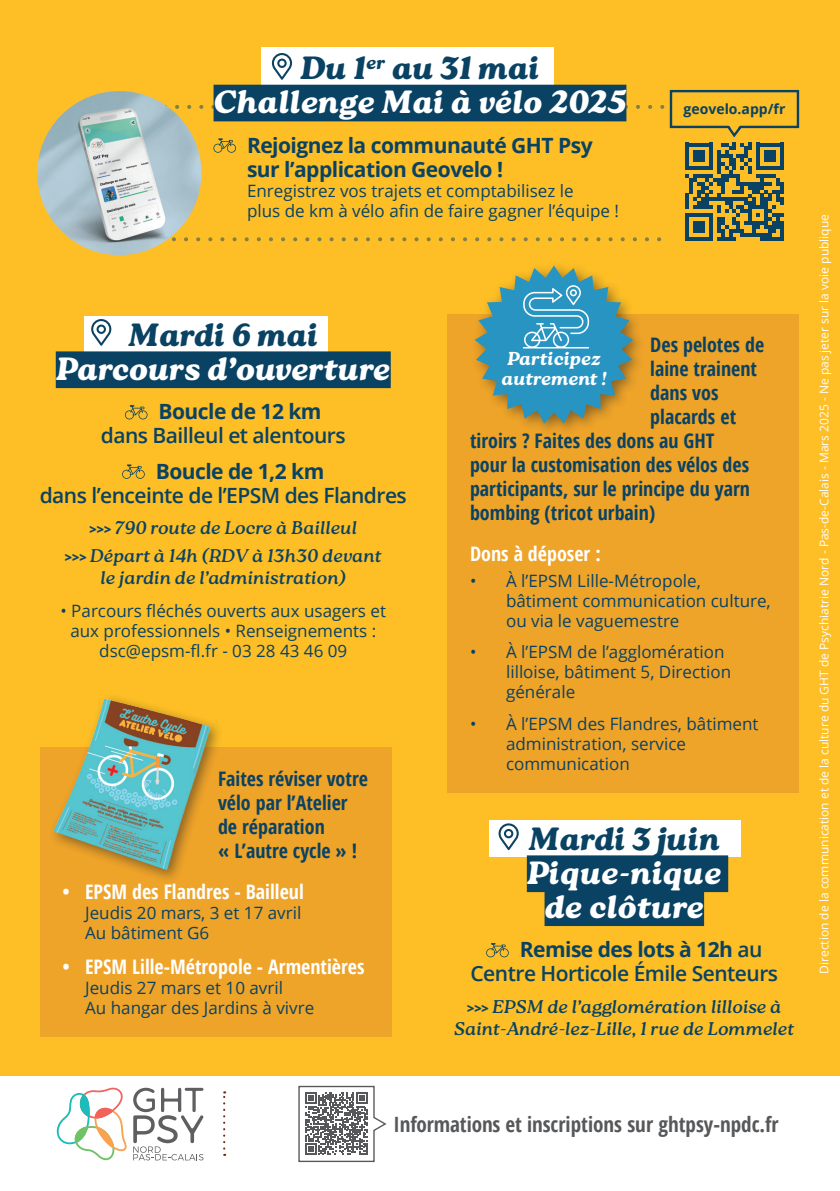
<style>
.page{position:relative;width:840px;height:1191px;background:#fff}
.page>*{position:absolute;margin:0;border:0;box-sizing:border-box;transform-origin:0 0}
.t1{font:italic 800 32.2px/34px "Roca One";color:#fff;text-align:center}
.t2{font:italic 800 32.2px "Roca One";letter-spacing:-.005em;color:#0a4263}
.t3{font:700 condensed 21.2px "Open Sans";color:#57585a}
.t4{font:600 21px/24px "Open Sans";letter-spacing:-.025em;color:#0a4263}
.t5{font:700 21px/24px "Open Sans";letter-spacing:-.025em;color:#0a4263}
.t6{font:700 condensed 20px/24px "Open Sans";color:#0a4263}
.t7{font:700 condensed 20px "Open Sans";color:#fff}
.t8{font:18.6px/19.6px "Roca One Bl It";letter-spacing:-.01em;color:#fff;text-align:center}
.t9{font:italic 18.4px/22px "Roca One";color:#0a4263;text-align:center}
.t10{font:17px/20px "Open Sans";color:#0a4263}
.t11{font:700 14px "Open Sans";color:#0a4263}
.t12{font:12px "Open Sans";color:#fff}
.s1{font-weight:700}
.s2{font-family:"Open Sans";font-weight:800;font-style:normal;font-size:12.8px}
</style>
<div class="page">
<div style="left:0;top:0;width:839px;height:1075px;background:#fdbe26"></div>
<svg style="left:133px;top:1087px;width:70px;height:73px"></svg>
<svg style="left:56px;top:1087px;width:71px;height:73px"></svg>
<svg style="left:223px;top:1091px;width:2px;height:65px"></svg>
<svg style="left:298px;top:1085px;width:89px;height:77px"></svg>
<div style="left:261px;top:47px;width:292px;height:47px;background:#fff"></div>
<div style="left:213px;top:85px;width:413px;height:36px;background:#0a4263"></div>
<svg style="left:272px;top:53px;width:20px;height:27px"></svg>
<img style="left:37px;top:91px;width:164px;height:164px;border-radius:82px">
<div style="left:669px;top:90px;width:129px;height:38px;border:2px solid #0a4263"></div>
<svg style="left:117px;top:103px;width:666px;height:140px"></svg>
<div style="left:488px;top:820px;width:252px;height:36px;background:#fff"></div>
<div style="left:526px;top:855px;width:201px;height:37px;background:#0a4263"></div>
<div style="left:544px;top:889px;width:159px;height:37px;background:#0a4263"></div>
<svg style="left:486px;top:943px;width:22px;height:14px"></svg>
<svg style="left:498px;top:823px;width:20px;height:27px"></svg>
<div style="left:40px;top:747px;width:351px;height:289px;background:#eea329"></div>
<div style="left:48px;top:693px;width:176px;height:190px;background:#231f20;opacity:.49"></div>
<img style="left:53px;top:693px;width:165px;height:177px">
<div style="left:84px;top:316px;width:244px;height:36px;background:#fff"></div>
<div style="left:56px;top:351px;width:334px;height:37px;background:#0a4263"></div>
<svg style="left:125px;top:405px;width:22px;height:14px"></svg>
<svg style="left:122px;top:464px;width:23px;height:15px"></svg>
<svg style="left:91px;top:319px;width:20px;height:27px"></svg>
<div style="left:447px;top:314px;width:351px;height:478px;background:#eea329"></div>
<div style="left:469px;top:260px;width:177px;height:177px;background:#231f20;opacity:.49"></div>
<svg style="left:474px;top:265px;width:159px;height:159px"></svg>
<p class="t2" style="left:300px;top:49px;width:241px">Du 1<sup>er</sup> au 31 mai</p>
<p class="t1" style="left:213px;top:85px;width:414px">Challenge Mai à vélo 2025</p>
<p class="t5" style="left:247px;top:133px;width:347px">Rejoignez la communauté GHT Psy sur l’application Geovelo !</p>
<p class="t10" style="left:247px;top:180px;width:373px">Enregistrez vos trajets et comptabilisez le<br>plus de km à vélo afin de faire gagner l’équipe !</p>
<p class="t11" style="left:683px;top:99px;width:103px">geovelo.app/fr</p>
<p class="t2" style="left:128px;top:316px;width:192px">Mardi 6 mai</p>
<p class="t1" style="left:56px;top:352px;width:336px">Parcours d’ouverture</p>
<p class="t4" style="left:101px;top:399px;width:246px;text-indent:58px"><span class="s1">Boucle de 12 km </span>dans Bailleul et alentours</p>
<p class="t4" style="left:40px;top:459px;width:368px;text-indent:116px"><span class="s1">Boucle de 1,2 km<br></span>dans l’enceinte de l’EPSM des Flandres</p>
<p class="t9" style="left:89px;top:519px;width:269px"><span class="s2">&gt;&gt;&gt;</span> 790 route de Locre à Bailleul</p>
<p class="t9" style="left:65px;top:547px;width:318px"><span class="s2">&gt;&gt;&gt;</span> Départ à 14h (RDV à 13h30 devant le jardin de l’administration)</p>
<p class="t10" style="left:60px;top:600px;width:327px;text-align:center">• Parcours fléchés ouverts aux usagers et aux professionnels • Renseignements : dsc@epsm-fl.fr - 03 28 43 46 09</p>
<p class="t6" style="left:218px;top:766px;width:151px">Faites réviser votre vélo par l’Atelier de réparation<br>« L’autre cycle » !</p>
<p class="t7" style="left:62px;top:877px;width:243px">• EPSM des Flandres - Bailleul</p>
<p class="t10" style="left:85px;top:902px;width:218px">Jeudis 20 mars, 3 et 17 avril<br>Au bâtiment G6</p>
<p class="t7" style="left:62px;top:952px;width:303px">• EPSM Lille-Métropole - Armentières</p>
<p class="t10" style="left:85px;top:977px;width:230px">Jeudis 27 mars et 10 avril<br>Au hangar des Jardins à vivre</p>
<p class="t6" style="left:650px;top:332px;width:115px">Des pelotes de</p>
<p class="t6" style="left:650px;top:356px;width:108px">laine trainent</p>
<p class="t6" style="left:650px;top:380px;width:70px">dans vos</p>
<p class="t6" style="left:650px;top:404px;width:87px">placards et</p>
<p class="t6" style="left:470px;top:428px;width:246px">tiroirs ? Faites des dons au GHT</p>
<p class="t6" style="left:470px;top:452px;width:280px">pour la customisation des vélos des</p>
<p class="t6" style="left:470px;top:476px;width:281px">participants, sur le principe du yarn</p>
<p class="t6" style="left:470px;top:500px;width:187px">bombing (tricot urbain)</p>
<p class="t7" style="left:470px;top:540px;width:132px">Dons à déposer :</p>
<p class="t10" style="left:506px;top:570px;width:266px;text-indent:-36px">• À l’EPSM Lille-Métropole, bâtiment communication culture, ou via le vaguemestre</p>
<p class="t10" style="left:506px;top:642px;width:226px;text-indent:-36px">• À l’EPSM de l’agglomération lilloise, bâtiment 5, Direction générale</p>
<p class="t10" style="left:506px;top:713px;width:254px;text-indent:-36px">• À l’EPSM des Flandres, bâtiment administration, service communication</p>
<p class="t8" style="left:501px;top:349px;width:107px">Participez autrement !</p>
<p class="t2" style="left:528px;top:820px;width:193px">Mardi 3 juin</p>
<p class="t1" style="left:526px;top:855px;width:196px">Pique-nique de clôture</p>
<p class="t4" style="left:470px;top:937px;width:309px;text-indent:49px"><span class="s1">Remise des lots à 12h</span> au<br>Centre Horticole Émile Senteurs</p>
<p class="t9" style="left:454px;top:997px;width:341px"><span class="s2">&gt;&gt;&gt;</span> EPSM de l’agglomération lilloise à<br>Saint-André-lez-Lille, 1 rue de Lommelet</p>
<p class="t12" style="left:815px;top:973px;width:761px;rotate:-90deg">Direction de la communication et de la culture du GHT de Psychiatrie Nord - Pas-de-Calais - Mars 2025 - Ne pas jeter sur la voie publique</p>
<p class="t3" style="left:393px;top:1109px;width:386px">Informations et inscriptions sur ghtpsy-npdc.fr</p>
</div>
